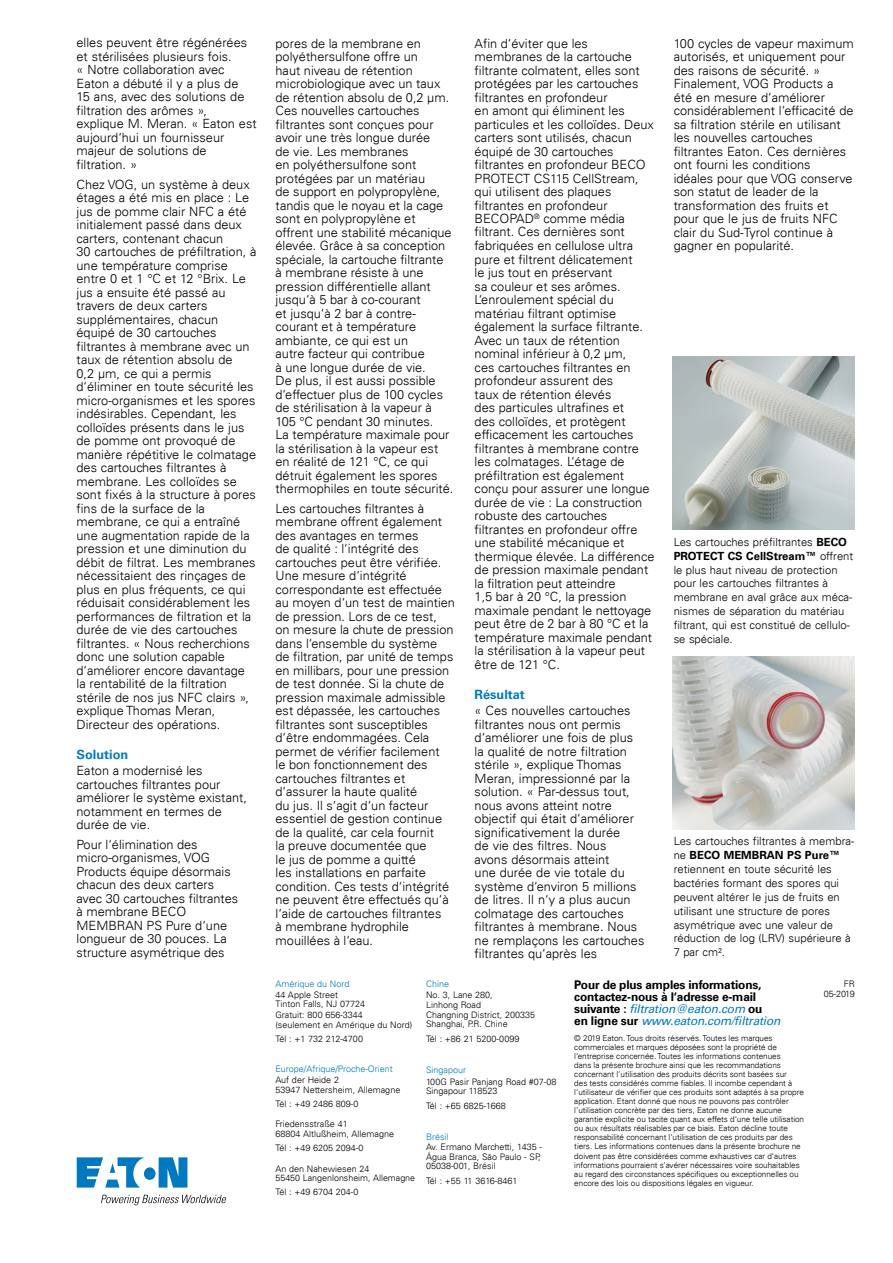
<style>
.page{position:relative;width:893px;height:1263px;background:#fff}
.page>*{position:absolute;margin:0;border:0;box-sizing:border-box;transform-origin:0 0}
.t1{font:300 12.75px/13.5px "Univers LT";color:#000}
.t2{font:700 12.75px "Univers LT Std";color:#007ac2}
.t3{font:700 12px/12px "Univers LT";letter-spacing:-.015em;color:#000}
.t4{font:300 11.25px/13.8px "Univers LT";color:#000}
.t5{font:300 9px/9.8px "Univers LT";color:#000}
.t6{font:300 9px "Univers LT";color:#0079c1}
.t7{font:300 8.25px/9.1px "Univers LT";letter-spacing:-.005em;color:#000}
.s1{font-weight:700}
.s2{font-weight:400;font-style:italic;color:#0079c1}
</style>
<div class="page">
<svg style="left:77px;top:1157px;width:110px;height:30px"></svg>
<svg style="left:101px;top:1195px;width:125px;height:10px"></svg>
<img style="left:673px;top:357px;width:182px;height:173px">
<img style="left:673px;top:656px;width:182px;height:173px">
<p class="t1" style="left:77px;top:36px;width:182px">elles peuvent être régénérées et stérilisées plusieurs fois.<br>« Notre collaboration avec<br>Eaton a débuté il y a plus de<br>15 ans, avec des solutions de filtration des arômes », explique M. Meran. « Eaton est aujourd‘hui un fournisseur majeur de solutions de filtration. »</p>
<p class="t1" style="left:77px;top:177px;width:182px">Chez VOG, un système à deux étages a été mis en place : Le jus de pomme clair NFC a été initialement passé dans deux carters, contenant chacun<br>30 cartouches de préfiltration, à une température comprise entre 0 et 1 °C et 12 °Brix. Le jus a ensuite été passé au travers de deux carters supplémentaires, chacun équipé de 30 cartouches filtrantes à membrane avec un taux de rétention absolu de<br>0,2 μm, ce qui a permis d‘éliminer en toute sécurité les micro-organismes et les spores indésirables. Cependant, les colloïdes présents dans le jus de pomme ont provoqué de manière répétitive le colmatage des cartouches filtrantes à membrane. Les colloïdes se sont fixés à la structure à pores fins de la surface de la membrane, ce qui a entraîné une augmentation rapide de la pression et une diminution du débit de filtrat. Les membranes nécessitaient des rinçages de plus en plus fréquents, ce qui réduisait considérablement les performances de filtration et la durée de vie des cartouches filtrantes. « Nous recherchions donc une solution capable d‘améliorer encore davantage la rentabilité de la filtration stérile de nos jus NFC clairs », explique Thomas Meran,<br>Directeur des opérations.</p>
<p class="t2" style="left:77px;top:747px;width:53px">Solution</p>
<p class="t1" style="left:77px;top:764px;width:172px">Eaton a modernisé les cartouches filtrantes pour améliorer le système existant, notamment en termes de durée de vie.</p>
<p class="t1" style="left:77px;top:837px;width:163px">Pour l‘élimination des micro-organismes, VOG<br>Products équipe désormais chacun des deux carters avec 30 cartouches filtrantes à membrane BECO<br>MEMBRAN PS Pure d‘une longueur de 30 pouces. La structure asymétrique des</p>
<p class="t1" style="left:276px;top:36px;width:179px">pores de la membrane en polyéthersulfone offre un<br>haut niveau de rétention microbiologique avec un taux de rétention absolu de 0,2 μm.<br>Ces nouvelles cartouches filtrantes sont conçues pour avoir une très longue durée<br>de vie. Les membranes<br>en polyéthersulfone sont protégées par un matériau<br>de support en polypropylène, tandis que le noyau et la cage sont en polypropylène et offrent une stabilité mécanique élevée. Grâce à sa conception spéciale, la cartouche filtrante<br>à membrane résiste à une pression différentielle allant jusqu‘à 5 bar à co-courant<br>et jusqu‘à 2 bar à contre&shy;courant et à température ambiante, ce qui est un<br>autre facteur qui contribue<br>à une longue durée de vie.<br>De plus, il est aussi possible d‘effectuer plus de 100 cycles de stérilisation à la vapeur à<br>105 °C pendant 30 minutes.<br>La température maximale pour la stérilisation à la vapeur est en réalité de 121 °C, ce qui détruit également les spores thermophiles en toute sécurité.</p>
<p class="t1" style="left:276px;top:501px;width:181px">Les cartouches filtrantes à membrane offrent également des avantages en termes<br>de qualité : l‘intégrité des cartouches peut être vérifiée.<br>Une mesure d‘intégrité correspondante est effectuée au moyen d‘un test de maintien de pression. Lors de ce test,<br>on mesure la chute de pression dans l‘ensemble du système<br>de filtration, par unité de temps en millibars, pour une pression de test donnée. Si la chute de pression maximale admissible est dépassée, les cartouches filtrantes sont susceptibles d‘être endommagées. Cela permet de vérifier facilement<br>le bon fonctionnement des cartouches filtrantes et d‘assurer la haute qualité<br>du jus. Il s‘agit d‘un facteur essentiel de gestion continue de la qualité, car cela fournit<br>la preuve documentée que<br>le jus de pomme a quitté<br>les installations en parfaite condition. Ces tests d‘intégrité ne peuvent être effectués qu‘à l‘aide de cartouches filtrantes<br>à membrane hydrophile mouillées à l‘eau.</p>
<p class="t1" style="left:475px;top:36px;width:181px">Afin d‘éviter que les membranes de la cartouche filtrante colmatent, elles sont protégées par les cartouches filtrantes en profondeur<br>en amont qui éliminent les particules et les colloïdes. Deux carters sont utilisés, chacun équipé de 30 cartouches filtrantes en profondeur BECO<br>PROTECT CS115 CellStream, qui utilisent des plaques filtrantes en profondeur<br>BECOPAD<sup>®</sup> comme média filtrant. Ces dernières sont fabriquées en cellulose ultra pure et filtrent délicatement<br>le jus tout en préservant<br>sa couleur et ses arômes.<br>L‘enroulement spécial du matériau filtrant optimise également la surface filtrante.<br>Avec un taux de rétention nominal inférieur à 0,2 μm,<br>ces cartouches filtrantes en profondeur assurent des<br>taux de rétention élevés<br>des particules ultrafines et<br>des colloïdes, et protègent efficacement les cartouches filtrantes à membrane contre les colmatages. L‘étage de préfiltration est également conçu pour assurer une longue durée de vie : La construction robuste des cartouches filtrantes en profondeur offre une stabilité mécanique et thermique élevée. La différence de pression maximale pendant la filtration peut atteindre<br>1,5 bar à 20 °C, la pression maximale pendant le nettoyage peut être de 2 bar à 80 °C et la température maximale pendant la stérilisation à la vapeur peut être de 121 °C.</p>
<p class="t2" style="left:475px;top:687px;width:52px">Résultat</p>
<p class="t1" style="left:475px;top:704px;width:171px">« Ces nouvelles cartouches filtrantes nous ont permis d‘améliorer une fois de plus la qualité de notre filtration stérile », explique Thomas<br>Meran, impressionné par la solution. « Par-dessus tout, nous avons atteint notre objectif qui était d‘améliorer significativement la durée<br>de vie des filtres. Nous<br>avons désormais atteint<br>une durée de vie totale du système d‘environ 5 millions de litres. Il n‘y a plus aucun colmatage des cartouches filtrantes à membrane. Nous ne remplaçons les cartouches filtrantes qu‘après les</p>
<p class="t1" style="left:674px;top:36px;width:182px">100 cycles de vapeur maximum autorisés, et uniquement pour des raisons de sécurité. »<br>Finalement, VOG Products a été en mesure d‘améliorer considérablement l‘efficacité de sa filtration stérile en utilisant les nouvelles cartouches filtrantes Eaton. Ces dernières ont fourni les conditions<br>idéales pour que VOG conserve son statut de leader de la transformation des fruits et pour que le jus de fruits NFC clair du Sud-Tyrol continue à gagner en popularité.</p>
<p class="t4" style="left:674px;top:535px;width:181px">Les cartouches préfiltrantes <span class="s1">BECO<br>PROTECT CS CellStream™</span> offrent le plus haut niveau de protection pour les cartouches filtrantes à membrane en aval grâce aux méca&shy;nismes de séparation du matériau filtrant, qui est constitué de cellulo&shy;se spéciale.</p>
<p class="t4" style="left:674px;top:834px;width:182px">Les cartouches filtrantes à membra&shy;ne <span class="s1">BECO MEMBRAN PS Pure™ </span>retiennent en toute sécurité les bactéries formant des spores qui peuvent altérer le jus de fruits en utilisant une structure de pores asymétrique avec une valeur de réduction de log (LRV) supérieure à<br>7 par cm².</p>
<p class="t6" style="left:275px;top:978px;width:76px">Amérique du Nord</p>
<p class="t5" style="left:275px;top:989px;width:91px">44 Apple Street<br>Tinton Falls, NJ 07724</p>
<p class="t5" style="left:275px;top:1010px;width:138px">Gratuit: 800 656-3344<br>(seulement en Amérique du Nord)</p>
<p class="t5" style="left:275px;top:1034px;width:89px">Tél : +1 732 212-4700</p>
<p class="t6" style="left:275px;top:1063px;width:119px">Europe/Afrique/Proche-Orient</p>
<p class="t5" style="left:275px;top:1075px;width:126px">Auf der Heide 2<br>53947 Nettersheim, Allemagne</p>
<p class="t5" style="left:275px;top:1098px;width:84px">Tél : +49 2486 809-0</p>
<p class="t5" style="left:275px;top:1119px;width:120px">Friedensstraße 41<br>68804 Altlußheim, Allemagne</p>
<p class="t5" style="left:275px;top:1143px;width:89px">Tél : +49 6205 2094-0</p>
<p class="t5" style="left:275px;top:1164px;width:141px">An den Nahewiesen 24<br>55450 Langenlonsheim, Allemagne</p>
<p class="t5" style="left:275px;top:1187px;width:84px">Tél : +49 6704 204-0</p>
<p class="t6" style="left:426px;top:978px;width:25px">Chine</p>
<p class="t5" style="left:426px;top:990px;width:111px">No. 3, Lane 280,<br>Linhong Road<br>Changning District, 200335<br>Shanghai, P.R. Chine</p>
<p class="t5" style="left:426px;top:1034px;width:95px">Tél : +86 21 5200-0099</p>
<p class="t6" style="left:426px;top:1064px;width:42px">Singapour</p>
<p class="t5" style="left:426px;top:1077px;width:132px">100G Pasir Panjang Road #07-08<br>Singapour 118523</p>
<p class="t5" style="left:426px;top:1101px;width:81px">Tél : +65 6825-1668</p>
<p class="t6" style="left:426px;top:1131px;width:24px">Brésil</p>
<p class="t5" style="left:426px;top:1142px;width:118px">Av. Ermano Marchetti, 1435 -<br>Água Branca, São Paulo - SP,<br>05038-001, Brésil</p>
<p class="t5" style="left:426px;top:1175px;width:93px">Tél : +55 11 3616-8461</p>
<p class="t3" style="left:574px;top:978px;width:208px">Pour de plus amples informations, contactez-nous à l‘adresse e-mail suivante : <span class="s2">filtration@eaton.com</span> ou<br>en ligne sur <span class="s2">www.eaton.com/filtration</span></p>
<p class="t7" style="left:574px;top:1033px;width:231px">© 2019 Eaton. Tous droits réservés. Toutes les marques commerciales et marques déposées sont la propriété de l‘entreprise concernée. Toutes les informations contenues<br>dans la présente brochure ainsi que les recommandations concernant l‘utilisation des produits décrits sont basées sur<br>des tests considérés comme fiables. Il incombe cependant à l‘utilisateur de vérifier que ces produits sont adaptés à sa propre application. Etant donné que nous ne pouvons pas contrôler l‘utilisation concrète par des tiers, Eaton ne donne aucune garantie explicite ou tacite quant aux effets d‘une telle utilisation ou aux résultats réalisables par ce biais. Eaton décline toute responsabilité concernant l‘utilisation de ces produits par des tiers. Les informations contenues dans la présente brochure ne doivent pas être considérées comme exhaustives car d’autres informations pourraient s’avérer nécessaires voire souhaitables au regard des circonstances spécifiques ou exceptionnelles ou encore des lois ou dispositions légales en vigueur.</p>
<p class="t5" style="left:824px;top:978px;width:32px;line-height:10.5px;text-align:right">FR<br>05-2019</p>
</div>
